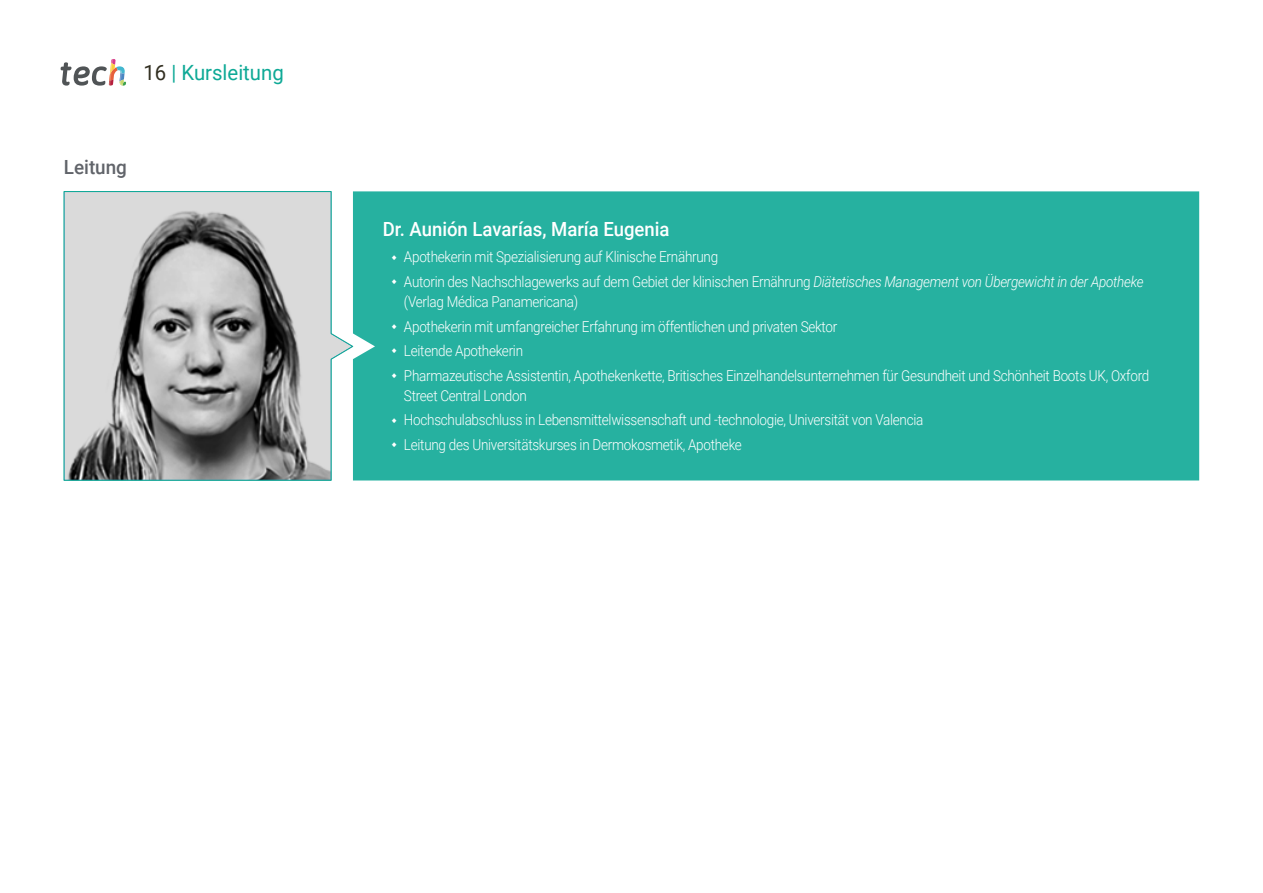
<style>
.page{position:relative;width:1263px;height:893px;background:#fff}
.page>*{position:absolute;margin:0;border:0;box-sizing:border-box;transform-origin:0 0}
.t1{font:21px "Roboto";color:#0ea996}
.t2{font:500 19.5px "Roboto";color:#fff;scale:.95 1}
.t3{font:500 19.5px "Roboto";color:#61646a}
.t4{font:300 15px/24.5px "Roboto";letter-spacing:-.02em;color:#fff;scale:.9 1}
.s1{color:#312e20}
.s2{font-style:italic}
</style>
<div class="page">
<div style="left:353px;top:191px;width:846px;height:289px;background:#26b1a0"></div>
<svg style="left:64px;top:191px;width:289px;height:290px"></svg>
<svg style="left:61px;top:59px;width:65px;height:27px"></svg>
<svg style="left:392px;top:255px;width:5px;height:5px"></svg>
<svg style="left:392px;top:279px;width:5px;height:5px"></svg>
<svg style="left:392px;top:324px;width:5px;height:5px"></svg>
<svg style="left:392px;top:348px;width:5px;height:5px"></svg>
<svg style="left:392px;top:373px;width:5px;height:5px"></svg>
<svg style="left:392px;top:418px;width:5px;height:5px"></svg>
<svg style="left:392px;top:442px;width:5px;height:5px"></svg>
<h1 class="t1" style="left:144px;top:57px;width:142px"><span class="s1">16</span> | Kursleitung</h1>
<h2 class="t3" style="left:64px;top:154px;width:65px">Leitung</h2>
<h2 class="t2" style="left:383px;top:215px;width:303px">Dr. Aunión Lavarías, María Eugenia</h2>
<p class="t4" style="left:404px;top:244px;width:823px">Apothekerin mit Spezialisierung auf Klinische Ernährung<br>Autorin des Nachschlagewerks auf dem Gebiet der klinischen Ernährung <span class="s2">Diätetisches Management von Übergewicht in der Apotheke</span></p>
<p class="t4" style="left:404px;top:289px;width:830px">(Verlag Médica Panamericana)<br>Apothekerin mit umfangreicher Erfahrung im öffentlichen und privaten Sektor<br>Leitende Apothekerin<br>Pharmazeutische Assistentin, Apothekenkette, Britisches Einzelhandelsunternehmen für Gesundheit und Schönheit Boots UK, Oxford</p>
<p class="t4" style="left:404px;top:383px;width:579px">Street Central London<br>Hochschulabschluss in Lebensmittelwissenschaft und -technologie, Universität von Valencia<br>Leitung des Universitätskurses in Dermokosmetik, Apotheke</p>
</div>
